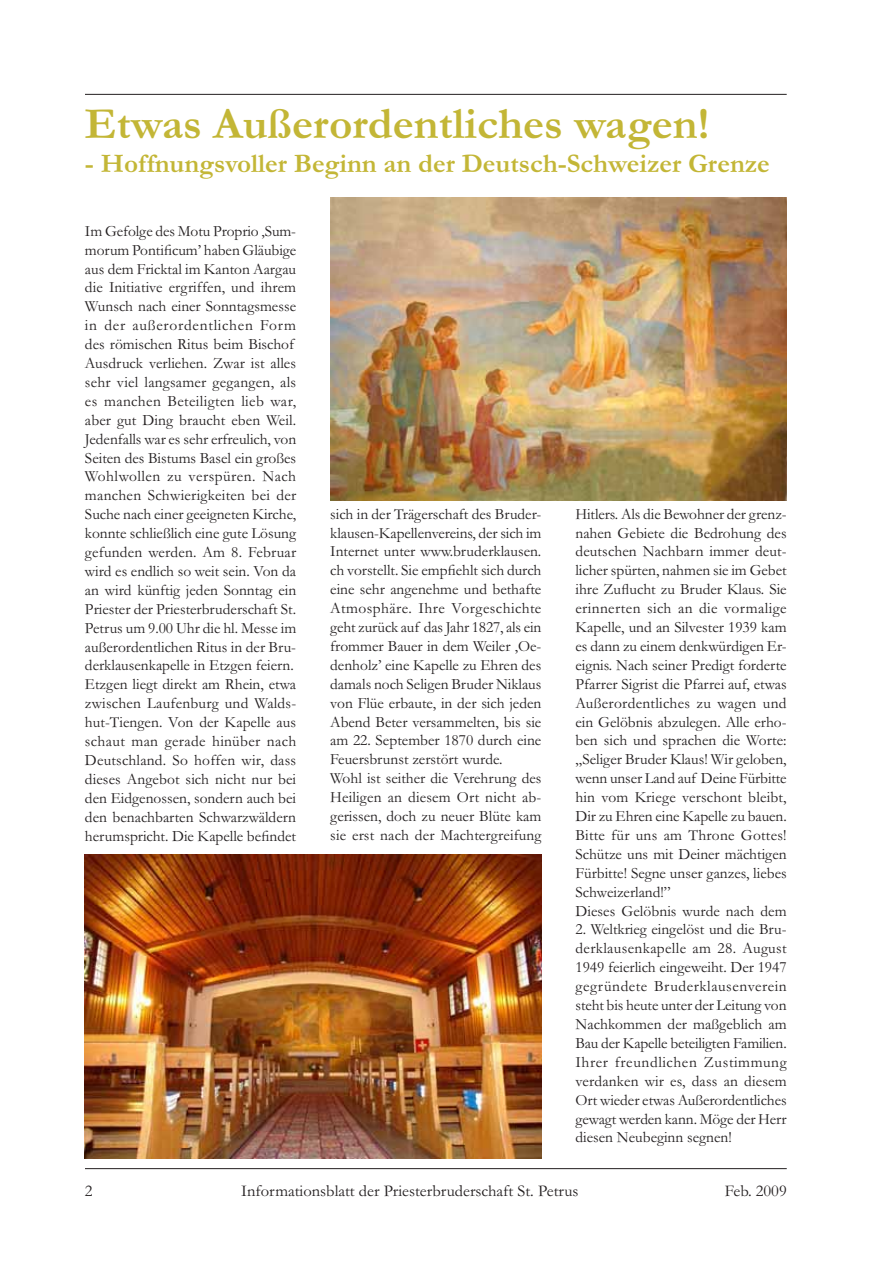
<style>
.page{position:relative;width:893px;height:1263px;background:#fff}
.page>*{position:absolute;margin:0;border:0;box-sizing:border-box;transform-origin:0 0}
.t1{font:700 45px "Garamond";color:#c3b636}
.t2{font:700 27px "Garamond";color:#c3b636}
.t3{font:16.5px "Garamond";color:#231f20}
.t4{font:15.75px/18.9px "Garamond";color:#231f20}
</style>
<div class="page">
<hr style="left:85px;top:1168px;width:702px;height:1px;background:#231f20">
<hr style="left:85px;top:94px;width:702px;height:1px;background:#231f20">
<img style="left:85px;top:854px;width:456px;height:304px">
<img style="left:330px;top:197px;width:457px;height:303px">
<h1 class="t1" style="left:85px;top:106px;width:626px">Etwas Außerordentliches wagen!</h1>
<h2 class="t2" style="left:85px;top:153px;width:686px">- Hoffnungsvoller Beginn an der Deutsch-Schweizer Grenze</h2>
<p class="t4" style="left:85px;top:223px;width:213px">Im Gefolge des Motu Proprio ‚Sum&shy;morum Pontificum’ haben Gläubige aus dem Fricktal im Kanton Aargau die Initiative ergriffen, und ihrem Wunsch nach einer Sonntagsmesse in der außerordentlichen Form des römischen Ritus beim Bischof Ausdruck verliehen. Zwar ist alles sehr viel langsamer gegangen, als es manchen Beteiligten lieb war, aber gut Ding braucht eben Weil.<br>Jedenfalls war es sehr erfreulich, von Seiten des Bistums Basel ein großes Wohlwollen zu verspüren. Nach manchen Schwierigkeiten bei der Suche nach einer geeigneten Kirche, konnte schließlich eine gute Lösung gefunden werden. Am 8. Februar wird es endlich so weit sein. Von da an wird künftig jeden Sonntag ein Priester der Priesterbruderschaft St.<br>Petrus um 9.00 Uhr die hl. Messe im außerordentlichen Ritus in der Bru&shy;derklausenkapelle in Etzgen feiern.<br>Etzgen liegt direkt am Rhein, etwa zwischen Laufenburg und Walds&shy;hut-Tiengen. Von der Kapelle aus schaut man gerade hinüber nach Deutschland. So hoffen wir, dass dieses Angebot sich nicht nur bei den Eidgenossen, sondern auch bei den benachbarten Schwarzwäldern herumspricht. Die Kapelle befindet</p>
<p class="t4" style="left:330px;top:506px;width:213px">sich in der Trägerschaft des Bruder&shy;klausen-Kapellenvereins, der sich im Internet unter www.bruderklausen. ch vorstellt. Sie empfiehlt sich durch eine sehr angenehme und bethafte Atmosphäre. Ihre Vorgeschichte geht zurück auf das Jahr 1827, als ein frommer Bauer in dem Weiler ‚Oe&shy;denholz’ eine Kapelle zu Ehren des damals noch Seligen Bruder Niklaus von Flüe erbaute, in der sich jeden Abend Beter versammelten, bis sie am 22. September 1870 durch eine Feuersbrunst zerstört wurde.<br>Wohl ist seither die Verehrung des Heiligen an diesem Ort nicht ab&shy;gerissen, doch zu neuer Blüte kam sie erst nach der Machtergreifung</p>
<p class="t4" style="left:575px;top:506px;width:213px">Hitlers. Als die Bewohner der grenz&shy;nahen Gebiete die Bedrohung des deutschen Nachbarn immer deut&shy;licher spürten, nahmen sie im Gebet ihre Zuflucht zu Bruder Klaus. Sie erinnerten sich an die vormalige Kapelle, und an Silvester 1939 kam es dann zu einem denkwürdigen Er&shy;eignis. Nach seiner Predigt forderte Pfarrer Sigrist die Pfarrei auf, etwas Außerordentliches zu wagen und ein Gelöbnis abzulegen. Alle erho&shy;ben sich und sprachen die Worte: „Seliger Bruder Klaus! Wir geloben, wenn unser Land auf Deine Fürbitte hin vom Kriege verschont bleibt, Dir zu Ehren eine Kapelle zu bauen.<br>Bitte für uns am Throne Gottes!<br>Schütze uns mit Deiner mächtigen Fürbitte! Segne unser ganzes, liebes Schweizerland!”<br>Dieses Gelöbnis wurde nach dem</p>
<p class="t4" style="left:575px;top:922px;width:213px;text-align:justify">2. Weltkrieg eingelöst und die Bru&shy;derklausenkapelle am 28. August 1949 feierlich eingeweiht. Der 1947 gegründete Bruderklausenverein steht bis heute unter der Leitung von Nachkommen der maßgeblich am Bau der Kapelle beteiligten Familien.<br>Ihrer freundlichen Zustimmung verdanken wir es, dass an diesem Ort wieder etwas Außerordentliches gewagt werden kann. Möge der Herr diesen Neubeginn segnen!</p>
<p class="t3" style="left:85px;top:1186px;width:9px">2</p>
<p class="t3" style="left:241px;top:1186px;width:339px">Informationsblatt der Priesterbruderschaft St. Petrus</p>
<p class="t3" style="left:725px;top:1186px;width:63px">Feb. 2009</p>
</div>
